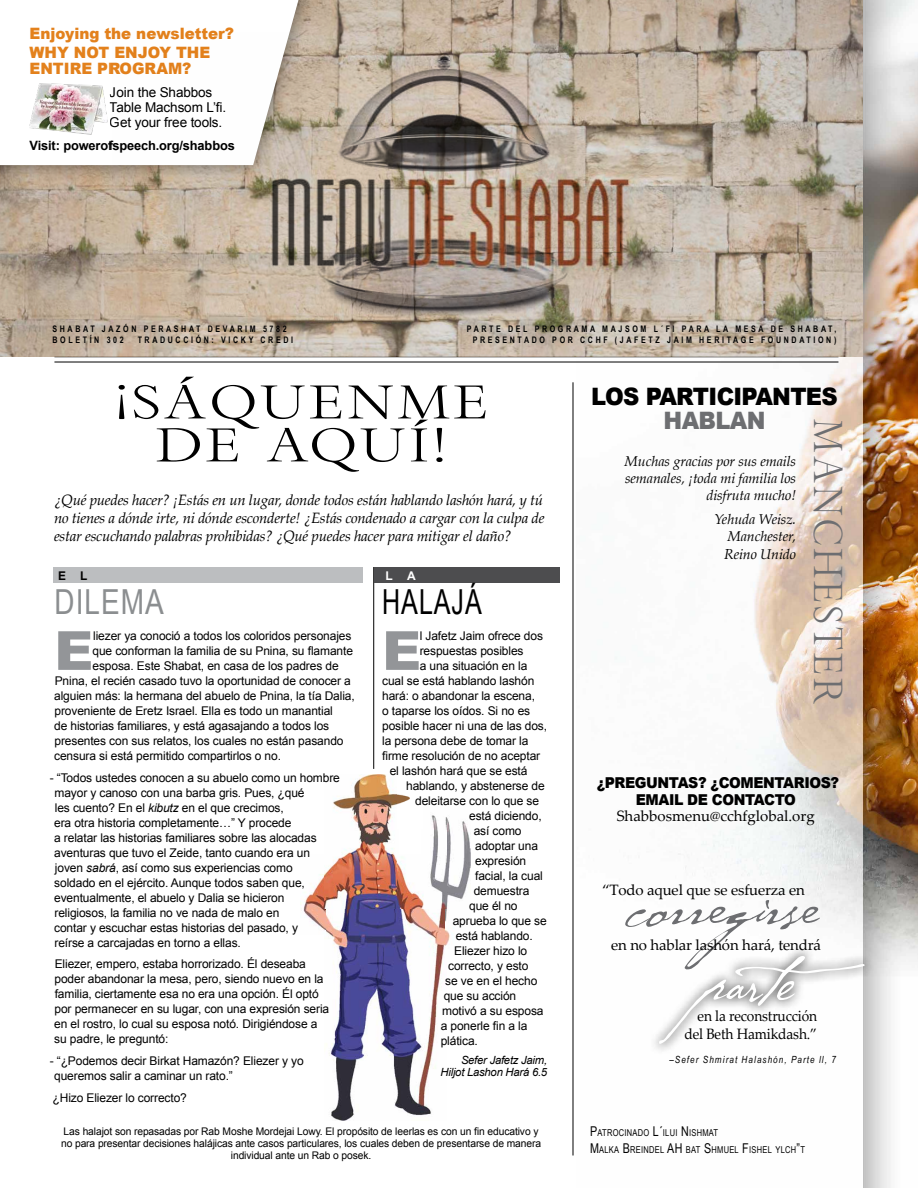
<style>
.page{position:relative;width:918px;height:1188px;background:#fff}
.page>*{position:absolute;margin:0;border:0;box-sizing:border-box;transform-origin:0 0}
.t1{font:74.25px "P22 Cezanne Pro";color:#fff;scale:.83 1}
.t2{font:69px "P22 Cezanne Pro";letter-spacing:-.01em;color:#6d6e71;scale:1.05 1}
.t3{font:900 53.85px "Arial";color:#939598}
.t4{font:45.75px/42.9px "Bembo Titling MT Std";letter-spacing:.07em;color:#000;text-align:center;scale:1.23 1}
.t5{font:39px "Bembo Titling MT Std";letter-spacing:.09em;color:#6d6e71;scale:.92 1}
.t6{font:34.5px "Arial Narrow";letter-spacing:.03em;color:#000;scale:.89 1}
.t7{font:34.5px "Arial Narrow";letter-spacing:.03em;color:#8b8e90}
.t8{font:900 24px "Arial";letter-spacing:-.03em;color:#000;scale:.94 1}
.t9{font:900 24px "Arial";letter-spacing:-.03em;color:#6d6e71;scale:.94 1}
.t10{font:900 15.6px/18.6px "Arial";color:#e3811c;scale:.96 1}
.t11{font:italic 15px/18px "Palatino Linotype";letter-spacing:-.02em;color:#000;text-align:justify}
.t12{font:15px "Palatino Linotype";letter-spacing:-.01em;color:#000}
.t13{font:900 15px/16.5px "Arial";letter-spacing:-.03em;color:#000;text-align:center;scale:.94 1}
.t14{font:15px/18px "Palatino Linotype";letter-spacing:-.01em;color:#000;text-align:right;scale:.92 1}
.t15{font:italic 14.25px/17.2px "Palatino";letter-spacing:-.01em;color:#000;text-align:right}
.t16{font:13.5px/15px "Arial";letter-spacing:-.01em;color:#000}
.t17{font:700 12.9px "Arial";letter-spacing:-.01em;color:#000}
.t18{font:12px/15px "Arial";letter-spacing:-.01em;color:#000}
.t19{font:700 12px "Arial";color:#fff}
.t20{font:700 12px "Arial";color:#000}
.t21{font:italic 11.25px/12px "Arial";letter-spacing:-.02em;color:#000;text-align:right}
.t22{font:10.5px/12px "Arial";letter-spacing:-.01em;color:#000;text-align:center}
.t23{font:italic 9.9px "Arial Narrow";letter-spacing:.11em;color:#000}
.t24{font:9.45px/16.2px "Arial Narrow";letter-spacing:.03em;color:#000}
.t25{font:700 9px/10.8px "Arial Narrow";letter-spacing:.305em;color:#000;text-align:right;scale:.96 1}
.s1{font-style:italic}
.s2{font-style:normal}
.s3{font-size:13.5px}
</style>
<div class="page">
<img style="left:325px;top:908px;width:121px;height:213px">
<img style="left:446px;top:817px;width:24px;height:128px">
<img style="left:303px;top:873px;width:22px;height:57px">
<img style="left:325px;top:775px;width:72px;height:133px">
<img style="left:397px;top:855px;width:49px;height:53px">
<img style="left:431px;top:815px;width:15px;height:40px">
<img style="left:397px;top:794px;width:13px;height:11px">
<img style="left:576px;top:0;width:342px;height:1188px">
<hr style="left:373px;top:567px;width:1px;height:202px;background:#000">
<hr style="left:54px;top:356px;width:784px;height:1px;background:#000">
<hr style="left:54px;top:362px;width:784px;height:1px;background:#000">
<hr style="left:573px;top:382px;width:1px;height:773px;background:#000">
<div style="left:53px;top:567px;width:310px;height:16px;background:#bcbec0"></div>
<div style="left:374px;top:567px;width:186px;height:16px;background:#4d4d4f"></div>
<div style="left:648px;top:945px;width:227px;height:110px;background:#000;opacity:.75"></div>
<img style="left:0;top:0;width:863px;height:356px">
<div style="left:0;top:0;width:316px;height:182px;background:#000;opacity:.5"></div>
<svg style="left:0;top:0;width:298px;height:165px"></svg>
<img style="left:29px;top:82px;width:82px;height:54px">
<img style="left:113px;top:32px;width:612px;height:288px">
<h3 class="t10" style="left:30px;top:25px;width:215px">Enjoying the newsletter?<br>WHY NOT ENJOY THE</h3>
<h3 class="t10" style="left:30px;top:59px;width:170px">ENTIRE PROGRAM?</h3>
<p class="t16" style="left:110px;top:85px;width:118px">Join the Shabbos<br>Table Machsom L’fi.<br>Get your free tools.</p>
<p class="t17" style="left:30px;top:137px;width:207px">Visit: powerofspeech.org/shabbos</p>
<p class="t25" style="left:53px;top:323px;width:245px;text-align:left">SHABAT JAZÓN PERASHAT DEVARIM 5782<br>BOLETÍN 302</p>
<p class="t25" style="left:138px;top:334px;width:163px">TRADUCCIÓN: VICKY CREDI</p>
<p class="t25" style="left:467px;top:323px;width:386px">PARTE DEL PROGRAMA MAJSOM L´FI PARA LA MESA DE SHABAT,<br>PRESENTADO POR CCHF (JAFETZ JAIM HERITAGE FOUNDATION)</p>
<h3 class="t4" style="left:115px;top:381px;width:305px">¡SÁQUENME<br>DE AQUÍ!</h3>
<p class="t11" style="left:54px;top:490px;width:492px">¿Qué puedes hacer? ¡Estás en un lugar, donde todos están hablando lashón hará, y tú no tienes a dónde irte, ni dónde esconderte! ¿Estás condenado a cargar con la culpa de estar escuchando palabras prohibidas? ¿Qué puedes hacer para mitigar el daño?</p>
<p class="t20" style="left:58px;top:567px;width:31px">E L</p>
<h3 class="t7" style="left:55px;top:577px;width:111px">DILEMA</h3>
<h3 class="t3" style="left:54px;top:621px;width:40px">E</h3>
<p class="t18" style="left:93px;top:628px;width:260px">liezer ya conoció a todos los coloridos personajes</p>
<p class="t18" style="left:93px;top:643px;width:262px">que conforman la familia de su Pnina, su flamante</p>
<p class="t18" style="left:93px;top:658px;width:248px">esposa. Este Shabat, en casa de los padres de</p>
<p class="t18" style="left:55px;top:673px;width:298px">Pnina, el recién casado tuvo la oportunidad de conocer a</p>
<p class="t18" style="left:54px;top:688px;width:302px">alguien más: la hermana del abuelo de Pnina, la tía Dalia,</p>
<p class="t18" style="left:54px;top:703px;width:280px">proveniente de Eretz Israel. Ella es todo un manantial</p>
<p class="t18" style="left:54px;top:718px;width:277px">de historias familiares, y está agasajando a todos los</p>
<p class="t18" style="left:54px;top:733px;width:291px">presentes con sus relatos, los cuales no están pasando</p>
<p class="t18" style="left:54px;top:748px;width:228px">censura si está permitido compartirlos o no.</p>
<p class="t18" style="left:54px;top:770px;width:287px;text-indent:-4px">- “Todos ustedes conocen a su abuelo como un hombre mayor y canoso con una barba gris. Pues, ¿qué<br>les cuento? En el <span class="s1">kibutz</span> en el que crecimos,<br>era otra historia completamente…” Y procede<br>a relatar las historias familiares sobre las alocadas aventuras que tuvo el Zeide, tanto cuando era un joven <span class="s1">sabrá</span>, así como sus experiencias como<br>soldado en el ejército. Aunque todos saben que, eventualmente, el abuelo y Dalia se hicieron religiosos, la familia no ve nada de malo en<br>contar y escuchar estas historias del pasado, y<br>reírse a carcajadas en torno a ellas.</p>
<p class="t18" style="left:54px;top:957px;width:277px">Eliezer, empero, estaba horrorizado. Él deseaba poder abandonar la mesa, pero, siendo nuevo en la familia, ciertamente esa no era una opción. Él optó por permanecer en su lugar, con una expresión seria en el rostro, lo cual su esposa notó. Dirigiéndose a su padre, le preguntó:</p>
<p class="t18" style="left:54px;top:1054px;width:251px;text-indent:-4px">- “¿Podemos decir Birkat Hamazón? Eliezer y yo queremos salir a caminar un rato.”</p>
<p class="t18" style="left:53px;top:1090px;width:136px">¿Hizo Eliezer lo correcto?</p>
<p class="t19" style="left:385px;top:567px;width:32px">L A</p>
<h3 class="t6" style="left:382px;top:577px;width:114px">HALAJÁ</h3>
<h3 class="t3" style="left:382px;top:621px;width:40px">E</h3>
<p class="t18" style="left:420px;top:628px;width:125px">l Jafetz Jaim ofrece dos</p>
<p class="t18" style="left:420px;top:643px;width:105px">respuestas posibles</p>
<p class="t18" style="left:420px;top:658px;width:109px">a una situación en la</p>
<p class="t18" style="left:382px;top:673px;width:154px">cual se está hablando lashón</p>
<p class="t18" style="left:382px;top:688px;width:154px">hará: o abandonar la escena,</p>
<p class="t18" style="left:382px;top:703px;width:150px">o taparse los oídos. Si no es</p>
<p class="t18" style="left:382px;top:718px;width:166px">posible hacer ni una de las dos,</p>
<p class="t18" style="left:382px;top:733px;width:148px">la persona debe de tomar la</p>
<p class="t18" style="left:382px;top:748px;width:160px">firme resolución de no aceptar</p>
<p class="t18" style="left:390px;top:763px;width:139px">el lashón hará que se está</p>
<p class="t18" style="left:406px;top:778px;width:140px">hablando, y abstenerse de</p>
<p class="t18" style="left:415px;top:793px;width:125px">deleitarse con lo que se</p>
<p class="t18" style="left:469px;top:808px;width:74px">está diciendo,</p>
<p class="t18" style="left:474px;top:823px;width:49px">así como</p>
<p class="t18" style="left:475px;top:838px;width:64px">adoptar una</p>
<p class="t18" style="left:475px;top:853px;width:53px">expresión</p>
<p class="t18" style="left:475px;top:868px;width:69px">facial, la cual</p>
<p class="t18" style="left:474px;top:883px;width:57px">demuestra</p>
<p class="t18" style="left:469px;top:898px;width:50px">que él no</p>
<p class="t18" style="left:453px;top:913px;width:96px">aprueba lo que se</p>
<p class="t18" style="left:456px;top:928px;width:79px">está hablando.</p>
<p class="t18" style="left:454px;top:943px;width:75px">Eliezer hizo lo</p>
<p class="t18" style="left:448px;top:958px;width:82px">correcto, y esto</p>
<p class="t18" style="left:445px;top:973px;width:94px">se ve en el hecho</p>
<p class="t18" style="left:444px;top:988px;width:74px">que su acción</p>
<p class="t18" style="left:442px;top:1003px;width:103px">motivó a su esposa</p>
<p class="t18" style="left:441px;top:1018px;width:88px">a ponerle fin a la</p>
<p class="t18" style="left:441px;top:1033px;width:39px">plática.</p>
<p class="t21" style="left:441px;top:1054px;width:108px">Sefer Jafetz Jaim,<br>Hiljot Lashon Hará 6.5</p>
<h3 class="t8" style="left:591px;top:383px;width:264px">LOS PARTICIPANTES</h3>
<h3 class="t9" style="left:664px;top:407px;width:110px">HABLAN</h3>
<h3 class="t5" style="left:852px;top:419px;width:311px;rotate:90deg">MANCHESTER</h3>
<p class="t15" style="left:625px;top:452px;width:173px">Muchas gracias por sus emails semanales, ¡toda mi familia los disfruta mucho!</p>
<p class="t15" style="left:724px;top:511px;width:73px;text-align:justify;text-indent:-10px">Yehuda Weisz.<br>Manchester, Reino Unido</p>
<p class="t13" style="left:597px;top:775px;width:259px">¿PREGUNTAS? ¿COMENTARIOS?<br>EMAIL DE CONTACTO</p>
<p class="t12" style="left:617px;top:805px;width:199px">Shabbosmenu@cchfglobal.org</p>
<p class="t12" style="left:602px;top:880px;width:204px">“Todo aquel que se esfuerza en</p>
<h2 class="t2" style="left:624px;top:858px;width:187px">corregirse</h2>
<p class="t12" style="left:611px;top:935px;width:211px">en no hablar lashón hará, tendrá</p>
<h1 class="t1" style="left:699px;top:929px;width:233px">pa rte</h1>
<p class="t14" style="left:684px;top:1006px;width:146px">en la reconstrucción del Beth Hamikdash.”</p>
<p class="t23" style="left:669px;top:1053px;width:168px"><span class="s2">–</span>Sefer Shmirat Halashón, Parte ll, 7</p>
<p class="t22" style="left:61px;top:1125px;width:482px">Las halajot son repasadas por Rab Moshe Mordejai Lowy. El propósito de leerlas es con un fin educativo y no para presentar decisiones halájicas ante casos particulares, los cuales deben de presentarse de manera individual ante un Rab o posek.</p>
<p class="t24" style="left:590px;top:1125px;width:216px"><span class="s3">P</span>ATROCINADO <span class="s3">L´</span>ILUI <span class="s3">N</span> ISHMAT<br><span class="s3">M</span>ALKA <span class="s3">B</span>REINDEL <span class="s3">AH</span> BAT <span class="s3">S</span>HMUEL <span class="s3">F</span>ISHEL YLCH<span class="s3">”</span>T</p>
</div>
